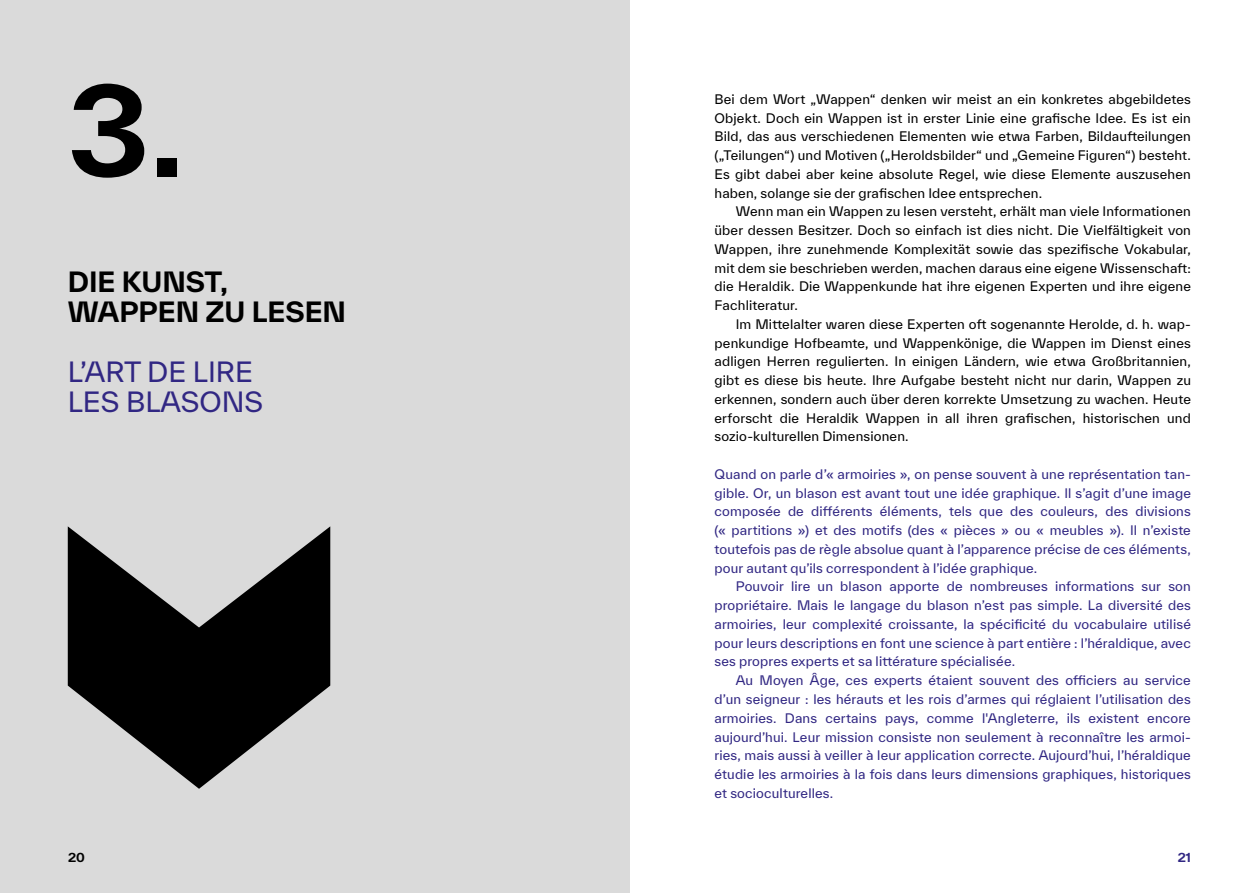
<style>
.page{position:relative;width:1259px;height:893px;background:#fff}
.page>*{position:absolute;margin:0;border:0;box-sizing:border-box;transform-origin:0 0}
.t1{font:700 120px "TWK Everett";color:#000}
.t2{font:700 27px/30px "TWK Everett";color:#000}
.t3{font:27px/30px "TWK Everett";color:#312783}
.t4{font:12.75px/18.8px "TWK Everett";letter-spacing:.015em;color:#000;text-align:justify}
.t5{font:12.75px/18.8px "TWK Everett";letter-spacing:.015em;color:#312783;text-align:justify}
.t6{font:700 12px "TWK Everett";color:#000}
.t7{font:700 12px "TWK Everett";color:#312783}
</style>
<div class="page">
<div style="left:0;top:0;width:629px;height:893px;background:#dadada"></div>
<svg style="left:68px;top:526px;width:262px;height:263px;fill:#000"></svg>
<h1 class="t1" style="left:68px;top:45px;width:118px">3.</h1>
<h2 class="t2" style="left:68px;top:266px;width:280px">DIE KUNST,<br>WAPPEN ZU LESEN</h2>
<h2 class="t3" style="left:68px;top:356px;width:197px">L’ART DE LIRE<br>LES BLASONS</h2>
<p class="t4" style="left:714px;top:89px;width:478px">Bei dem Wort „Wappen“ denken wir meist an ein konkretes abgebildetes Objekt. Doch ein Wappen ist in erster Linie eine grafische Idee. Es ist ein Bild, das aus verschiedenen Elementen wie etwa Farben, Bildaufteilungen („Teilungen“) und Motiven („Heroldsbilder“ und „Gemeine Figuren“) besteht.<br>Es gibt dabei aber keine absolute Regel, wie diese Elemente auszusehen haben, solange sie der grafischen Idee entsprechen.</p>
<p class="t4" style="left:714px;top:202px;width:478px;text-indent:21px">Wenn man ein Wappen zu lesen versteht, erhält man viele Informationen über dessen Besitzer. Doch so einfach ist dies nicht. Die Vielfältigkeit von Wappen, ihre zunehmende Komplexität sowie das spezifische Vokabular, mit dem sie beschrieben werden, machen daraus eine eigene Wissenschaft: die Heraldik. Die Wappenkunde hat ihre eigenen Experten und ihre eigene Fachliteratur.</p>
<p class="t4" style="left:714px;top:314px;width:478px;text-indent:21px">Im Mittelalter waren diese Experten oft sogenannte Herolde, d. h. wap&shy;penkundige Hofbeamte, und Wappenkönige, die Wappen im Dienst eines adligen Herren regulierten. In einigen Ländern, wie etwa Großbritannien, gibt es diese bis heute. Ihre Aufgabe besteht nicht nur darin, Wappen zu erkennen, sondern auch über deren korrekte Umsetzung zu wachen. Heute erforscht die Heraldik Wappen in all ihren grafischen, historischen und sozio-kulturellen Dimensionen.</p>
<p class="t5" style="left:714px;top:465px;width:478px">Quand on parle d’« armoiries », on pense souvent à une représentation tan&shy;gible. Or, un blason est avant tout une idée graphique. Il s’agit d’une image composée de différents éléments, tels que des couleurs, des divisions (« partitions ») et des motifs (des « pièces » ou « meubles »). Il n’existe toutefois pas de règle absolue quant à l’apparence précise de ces éléments, pour autant qu’ils correspondent à l’idée graphique.</p>
<p class="t5" style="left:714px;top:577px;width:478px;text-indent:21px">Pouvoir lire un blason apporte de nombreuses informations sur son propriétaire. Mais le langage du blason n’est pas simple. La diversité des armoiries, leur complexité croissante, la spécificité du vocabulaire utilisé pour leurs descriptions en font une science à part entière : l’héraldique, avec ses propres experts et sa littérature spécialisée.</p>
<p class="t5" style="left:714px;top:671px;width:478px;text-indent:21px">Au Moyen Âge, ces experts étaient souvent des officiers au service d’un seigneur : les hérauts et les rois d’armes qui réglaient l’utilisation des armoiries. Dans certains pays, comme l'Angleterre, ils existent encore aujourd’hui. Leur mission consiste non seulement à reconnaître les armoi&shy;ries, mais aussi à veiller à leur application correcte. Aujourd’hui, l’héraldique étudie les armoiries à la fois dans leurs dimensions graphiques, historiques et socioculturelles.</p>
<p class="t6" style="left:68px;top:849px;width:18px">20</p>
<p class="t7" style="left:1177px;top:849px;width:15px">21</p>
</div>
